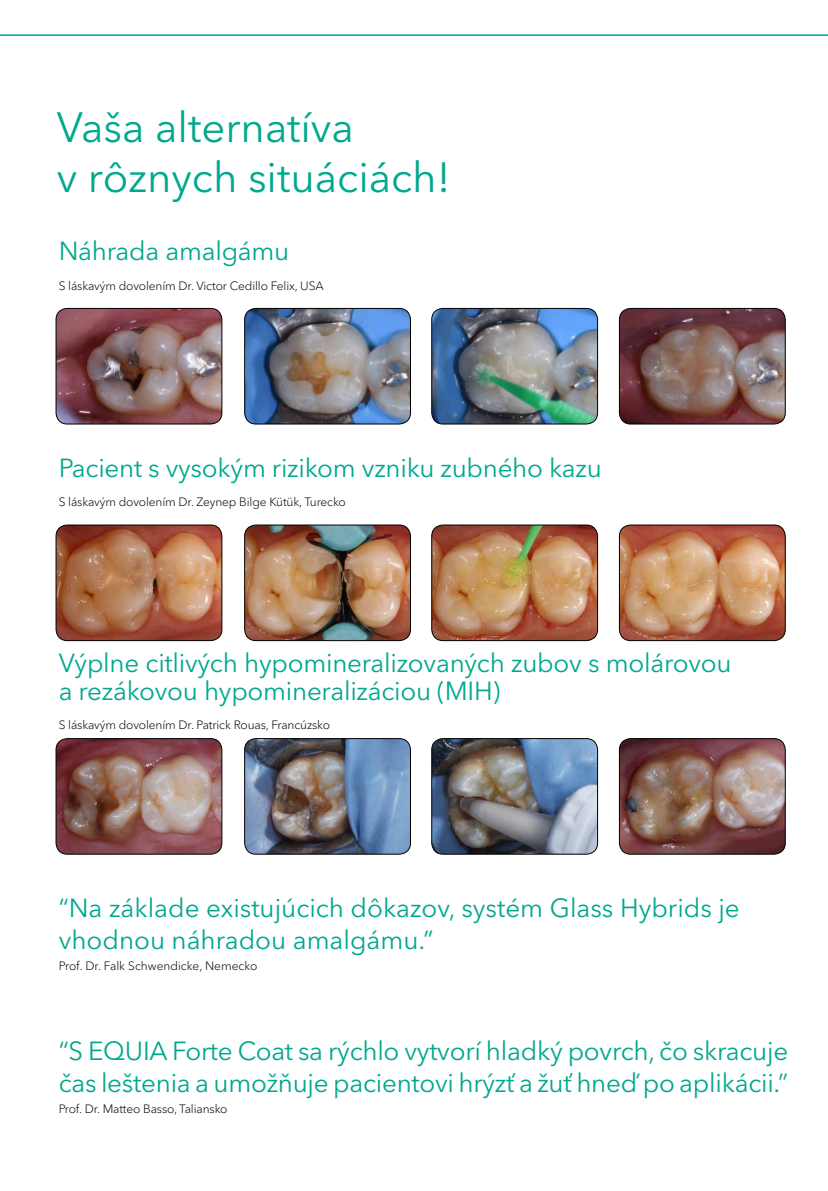
<style>
.page{position:relative;width:828px;height:1191px;background:#fff}
.page>*{position:absolute;margin:0;border:0;box-sizing:border-box;transform-origin:0 0}
.t1{font:42px/50.4px "Avenir Next Cyr";color:#00a88e}
.t2{font:26px/32px "Avenir Next Cyr";letter-spacing:-.01em;color:#00a88e}
.t3{font:300 12px "Avenir Next Cyr";letter-spacing:-.01em;color:#000}
</style>
<div class="page">
<img style="left:56px;top:525px;width:166px;height:115px">
<div style="left:56px;top:525px;width:166px;height:116px;border:1px solid #000;border-radius:11px"></div>
<img style="left:245px;top:525px;width:165px;height:115px">
<div style="left:244px;top:525px;width:167px;height:116px;border:1px solid #000;border-radius:11px"></div>
<img style="left:432px;top:525px;width:165px;height:115px">
<div style="left:431px;top:525px;width:167px;height:116px;border:1px solid #000;border-radius:11px"></div>
<img style="left:619px;top:525px;width:166px;height:115px">
<div style="left:619px;top:525px;width:166px;height:116px;border:1px solid #000;border-radius:11px"></div>
<img style="left:56px;top:308px;width:166px;height:116px">
<div style="left:56px;top:308px;width:166px;height:116px;border:1px solid #000;border-radius:11px"></div>
<img style="left:245px;top:308px;width:165px;height:116px">
<div style="left:244px;top:308px;width:167px;height:116px;border:1px solid #000;border-radius:11px"></div>
<img style="left:432px;top:308px;width:165px;height:116px">
<div style="left:431px;top:308px;width:167px;height:116px;border:1px solid #000;border-radius:11px"></div>
<img style="left:619px;top:308px;width:166px;height:116px">
<div style="left:619px;top:308px;width:166px;height:116px;border:1px solid #000;border-radius:11px"></div>
<img style="left:56px;top:738px;width:166px;height:116px">
<div style="left:56px;top:738px;width:166px;height:116px;border:1px solid #000;border-radius:11px"></div>
<img style="left:245px;top:738px;width:165px;height:116px">
<div style="left:244px;top:738px;width:167px;height:116px;border:1px solid #000;border-radius:11px"></div>
<img style="left:432px;top:738px;width:165px;height:116px">
<div style="left:431px;top:738px;width:167px;height:116px;border:1px solid #000;border-radius:11px"></div>
<img style="left:619px;top:738px;width:166px;height:116px">
<div style="left:619px;top:738px;width:166px;height:116px;border:1px solid #000;border-radius:11px"></div>
<svg style="left:0;top:34px;width:828px;height:2px;background:#3fbda9"></svg>
<h1 class="t1" style="left:57px;top:102px;width:395px">Vaša alternatíva<br>v rôznych situáciách!</h1>
<p class="t2" style="left:59px;top:235px;width:232px">Náhrada amalgámu</p>
<p class="t3" style="left:59px;top:278px;width:266px">S láskavým dovolením Dr. Victor Cedillo Felix, USA</p>
<p class="t2" style="left:59px;top:452px;width:545px">Pacient s vysokým rizikom vzniku zubného kazu</p>
<p class="t3" style="left:59px;top:495px;width:289px">S láskavým dovolením Dr. Zeynep Bilge Kütük, Turecko</p>
<p class="t2" style="left:59px;top:649px;width:674px;line-height:28px">Výplne citlivých hypomineralizovaných zubov s molárovou a rezákovou hypomineralizáciou (MIH)</p>
<p class="t3" style="left:59px;top:718px;width:273px">S láskavým dovolením Dr. Patrick Rouas, Francúzsko</p>
<p class="t2" style="left:59px;top:892px;width:682px">“Na základe existujúcich dôkazov, systém Glass Hybrids je vhodnou náhradou amalgámu.”</p>
<p class="t3" style="left:59px;top:959px;width:200px">Prof. Dr. Falk Schwendicke, Nemecko</p>
<p class="t2" style="left:59px;top:1034px;width:731px">“S EQUIA Forte Coat sa rýchlo vytvorí hladký povrch, čo skracuje čas leštenia a umožňuje pacientovi hrýzť a žuť hneď po aplikácii.”</p>
<p class="t3" style="left:59px;top:1101px;width:170px">Prof. Dr. Matteo Basso, Taliansko</p>
</div>
